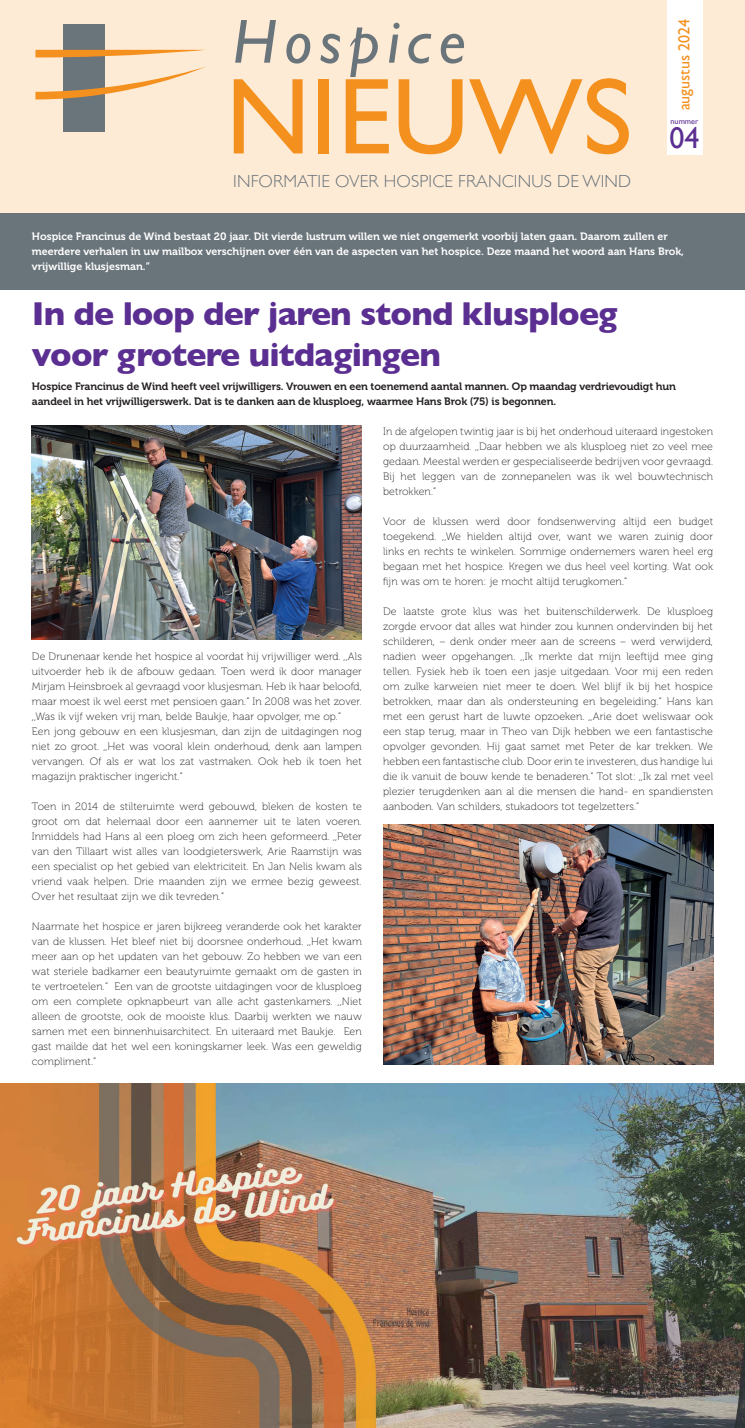
<style>
.page{position:relative;width:745px;height:1428px;background:#fff}
.page>*{position:absolute;margin:0;border:0;box-sizing:border-box;transform-origin:0 0}
.t1{font:108.75px "Gill Sans";color:#f4901d}
.t2{font:italic 62.5px "Gill Sans";letter-spacing:.12em;color:#6a747b}
.t3{font:700 33.75px/40.5px "Gill Sans";letter-spacing:-.025em;color:#5b2e91}
.t4{font:30px "Gill Sans";color:#5b2e91}
.t5{font:300 17.5px "Gill Sans";letter-spacing:.01em;color:#6a747b}
.t6{font:16px "Gill Sans";color:#f4901d}
.t7{font:10.62px/15px "Museo 100";letter-spacing:.01em;color:#231f20;text-align:justify}
.t8{font:10.62px/15px "Museo 700";color:#fff}
.t9{font:10.62px/15px "Museo 700";letter-spacing:-.01em;color:#231f20}
.t10{font:8.12px "Gill Sans";color:#5b2e91}
</style>
<div class="page">
<img style="left:0;top:1084px;width:744px;height:344px">
<div style="left:0;top:0;width:744px;height:213px;background:#feebd6"></div>
<div style="left:0;top:213px;width:744px;height:76px;background:#6a747b"></div>
<div style="left:63px;top:25px;width:42px;height:107px;background:#6a747b"></div>
<svg style="left:35px;top:50px;width:168px;height:7px"></svg>
<svg style="left:35px;top:67px;width:170px;height:32px"></svg>
<div style="left:666px;top:0;width:35px;height:154px;background:#fff"></div>
<img style="left:32px;top:425px;width:329px;height:215px">
<img style="left:383px;top:824px;width:329px;height:240px">
<h2 class="t2" style="left:233px;top:6px;width:234px">Hospice</h2>
<h3 class="t6" style="left:674px;top:110px;width:93px;rotate:-90deg">augustus 2024</h3>
<p class="t10" style="left:670px;top:116px;width:29px">nummer</p>
<h3 class="t4" style="left:669px;top:121px;width:31px">04</h3>
<h3 class="t5" style="left:233px;top:168px;width:399px">INFORMATIE OVER HOSPICE FRANCINUS DE WIND</h3>
<h1 class="t1" style="left:225px;top:53px;width:408px">NIEUWS</h1>
<p class="t8" style="left:32px;top:229px;width:653px">Hospice Francinus de Wind bestaat 20 jaar. Dit vierde lustrum willen we niet ongemerkt voorbij laten gaan. Daarom zullen er meerdere verhalen in uw mailbox verschijnen over één van de aspecten van het hospice. Deze maand het woord aan Hans Brok, vrijwillige klusjesman.”</p>
<h3 class="t3" style="left:32px;top:293px;width:586px">In de loop der jaren stond klusploeg voor grotere uitdagingen</h3>
<p class="t9" style="left:32px;top:379px;width:645px">Hospice Francinus de Wind heeft veel vrijwilligers. Vrouwen en een toenemend aantal mannen. Op maandag verdrievoudigt hun aandeel in het vrijwilligerswerk. Dat is te danken aan de klusploeg, waarmee Hans Brok (75) is begonnen.</p>
<p class="t7" style="left:32px;top:649px;width:331px;text-align:left">De Drunenaar kende het hospice al voordat hij vrijwilliger werd. ,,Als uitvoerder heb ik de afbouw gedaan. Toen werd ik door manager Mirjam Heinsbroek al gevraagd voor klusjesman. Heb ik haar beloofd, maar moest ik wel eerst met pensioen gaan.” In 2008 was het zover. ,,Was ik vijf weken vrij man, belde Baukje, haar opvolger, me op.” Een jong gebouw en een klusjesman, dan zijn de uitdagingen nog niet zo groot. ,,Het was vooral klein onderhoud, denk aan lampen vervangen. Of als er wat los zat vastmaken. Ook heb ik toen het magazijn praktischer ingericht.”</p>
<p class="t7" style="left:32px;top:799px;width:331px">Toen in 2014 de stilteruimte werd gebouwd, bleken de kosten te groot om dat helemaal door een aannemer uit te laten voeren.<br>Inmiddels had Hans al een ploeg om zich heen geformeerd. ,,Peter van den Tillaart wist alles van loodgieterswerk, Arie Raamstijn was een specialist op het gebied van elektriciteit. En Jan Nelis kwam als vriend vaak helpen. Drie maanden zijn we ermee bezig geweest.<br>Over het resultaat zijn we dik tevreden.”</p>
<p class="t7" style="left:32px;top:919px;width:331px">Naarmate het hospice er jaren bijkreeg veranderde ook het karakter van de klussen. Het bleef niet bij doorsnee onderhoud. ,,Het kwam meer aan op het updaten van het gebouw. Zo hebben we van een wat steriele badkamer een beautyruimte gemaakt om de gasten in te vertroetelen.” Een van de grootste uitdagingen voor de klusploeg om een complete opknapbeurt van alle acht gastenkamers. ,,Niet alleen de grootste, ook de mooiste klus. Daarbij werkten we nauw samen met een binnenhuisarchitect. En uiteraard met Baukje. Een gast mailde dat het wel een koningskamer leek. Was een geweldig compliment.”</p>
<p class="t7" style="left:383px;top:424px;width:331px">In de afgelopen twintig jaar is bij het onderhoud uiteraard ingestoken op duurzaamheid. ,,Daar hebben we als klusploeg niet zo veel mee gedaan. Meestal werden er gespecialiseerde bedrijven voor gevraagd.<br>Bij het leggen van de zonnepanelen was ik wel bouwtechnisch betrokken.”</p>
<p class="t7" style="left:383px;top:514px;width:331px">Voor de klussen werd door fondsenwerving altijd een budget toegekend. ,,We hielden altijd over, want we waren zuinig door links en rechts te winkelen. Sommige ondernemers waren heel erg begaan met het hospice. Kregen we dus heel veel korting. Wat ook fijn was om te horen: je mocht altijd terugkomen.”</p>
<p class="t7" style="left:383px;top:604px;width:331px">De laatste grote klus was het buitenschilderwerk. De klusploeg zorgde ervoor dat alles wat hinder zou kunnen ondervinden bij het schilderen, – denk onder meer aan de screens – werd verwijderd, nadien weer opgehangen. ,,Ik merkte dat mijn leeftijd mee ging tellen. Fysiek heb ik toen een jasje uitgedaan. Voor mij een reden om zulke karweien niet meer te doen. Wel blijf ik bij het hospice betrokken, maar dan als ondersteuning en begeleiding.” Hans kan met een gerust hart de luwte opzoeken. ,,Arie doet weliswaar ook een stap terug, maar in Theo van Dijk hebben we een fantastische opvolger gevonden. Hij gaat samet met Peter de kar trekken. We hebben een fantastische club. Door erin te investeren, dus handige lui die ik vanuit de bouw kende te benaderen.” Tot slot: ,,Ik zal met veel plezier terugdenken aan al die mensen die hand- en spandiensten aanboden. Van schilders, stukadoors tot tegelzetters.”</p>
</div>
